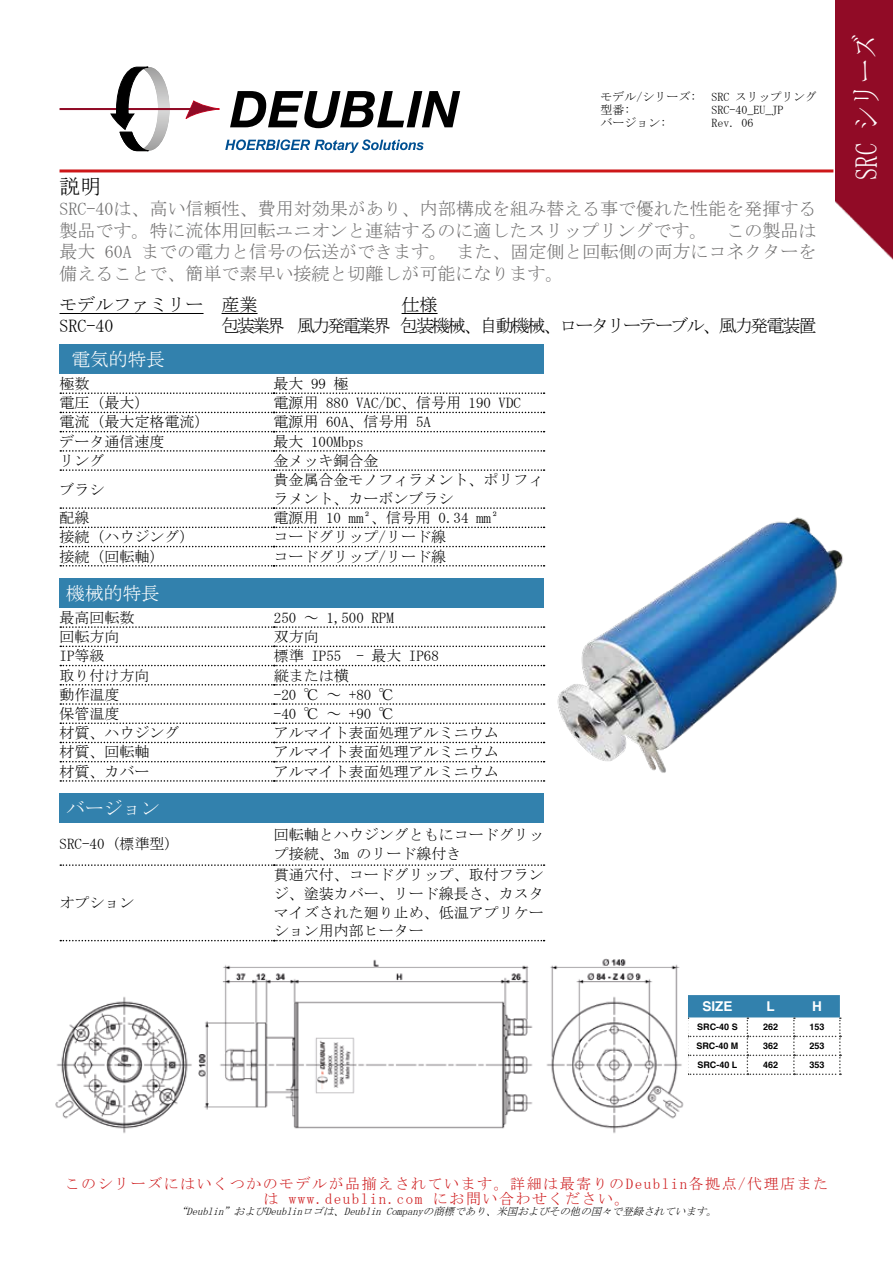
<style>
.page{position:relative;width:893px;height:1263px;background:#fff}
.page>*{position:absolute;margin:0;border:0;box-sizing:border-box;transform-origin:0 0}
.t1{font:31.5px "MS Mincho";color:#fff;scale:.77 1}
.t2{font:21px "MS Mincho";color:#000}
.t3{font:18.75px "MS Mincho";color:#fff}
.t4{font:18px/21.6px "MS Mincho";color:#706f6f;text-align:justify}
.t5{font:18px "MS Mincho";letter-spacing:-.115em;color:#000}
.t6{font:18px "MS Mincho";color:#000}
.t7{font:15px/18.8px "MS Mincho";color:#000}
.t8{font:15px/15px "MS Mincho";letter-spacing:.1em;color:#cd1719;text-align:center}
.t9{font:700 13.5px "Helvetica";color:#fff}
.t10{font:12px "MS Mincho";color:#000}
.t11{font:italic 10.5px "MS Mincho";color:#000}
.t12{font:700 9px "Helvetica";color:#000}
</style>
<div class="page">
<div style="left:60px;top:344px;width:484px;height:30px;background:#3281ad"></div>
<svg style="left:60px;top:411px;width:484px;height:137px"></svg>
<svg style="left:60px;top:392px;width:485px;height:2px"></svg>
<svg style="left:60px;top:412px;width:485px;height:1px"></svg>
<svg style="left:60px;top:431px;width:485px;height:1px"></svg>
<svg style="left:60px;top:450px;width:485px;height:2px"></svg>
<svg style="left:60px;top:469px;width:485px;height:2px"></svg>
<svg style="left:60px;top:507px;width:485px;height:2px"></svg>
<svg style="left:60px;top:527px;width:485px;height:1px"></svg>
<svg style="left:60px;top:546px;width:485px;height:1px"></svg>
<svg style="left:60px;top:565px;width:485px;height:1px"></svg>
<hr style="left:60px;top:169px;width:773px;height:3px;background:#cd1719">
<div style="left:60px;top:578px;width:484px;height:30px;background:#3281ad"></div>
<svg style="left:60px;top:626px;width:485px;height:2px"></svg>
<svg style="left:60px;top:646px;width:485px;height:1px"></svg>
<svg style="left:60px;top:665px;width:485px;height:1px"></svg>
<svg style="left:60px;top:684px;width:485px;height:1px"></svg>
<svg style="left:60px;top:703px;width:485px;height:2px"></svg>
<svg style="left:60px;top:722px;width:485px;height:2px"></svg>
<svg style="left:60px;top:742px;width:485px;height:1px"></svg>
<svg style="left:60px;top:761px;width:485px;height:1px"></svg>
<svg style="left:60px;top:780px;width:485px;height:2px"></svg>
<hr style="left:60px;top:313px;width:144px;height:1px;background:#000">
<hr style="left:222px;top:313px;width:36px;height:1px;background:#000">
<hr style="left:402px;top:313px;width:36px;height:1px;background:#000">
<div style="left:60px;top:793px;width:484px;height:30px;background:#3281ad"></div>
<svg style="left:60px;top:864px;width:485px;height:2px"></svg>
<svg style="left:60px;top:940px;width:485px;height:1px"></svg>
<img style="left:557px;top:517px;width:286px;height:256px">
<svg style="left:688px;top:995px;width:153px;height:80px"></svg>
<img style="left:55px;top:958px;width:629px;height:175px">
<svg style="left:230px;top:91px;width:230px;height:37px"></svg>
<svg style="left:185px;top:100px;width:35px;height:19px"></svg>
<hr style="left:60px;top:108px;width:134px;height:2px;background:#910b26">
<svg style="left:111px;top:67px;width:59px;height:84px"></svg>
<svg style="left:225px;top:139px;width:199px;height:14px"></svg>
<img style="left:836px;top:0;width:57px;height:260px">
<p class="t10" style="left:600px;top:91px;width:97px">モデル/シリーズ:</p>
<p class="t10" style="left:711px;top:91px;width:107px">SRC スリップリング</p>
<p class="t10" style="left:600px;top:104px;width:31px">型番:</p>
<p class="t10" style="left:711px;top:104px;width:73px">SRC-40_EU_JP</p>
<p class="t10" style="left:600px;top:116px;width:67px">バージョン:</p>
<p class="t10" style="left:711px;top:116px;width:43px">Rev. 06</p>
<h2 class="t2" style="left:60px;top:176px;width:43px">説明</h2>
<p class="t4" style="left:60px;top:198px;width:758px">SRC-40は、高い信頼性、費用対効果があり、内部構成を組み替える事で優れた性能を発揮する製品です。特に流体用回転ユニオンと連結するのに適したスリップリングです。 この製品は最大 60A までの電力と信号の伝送ができます。 また、固定側と回転側の両方にコネクターを備えることで、簡単で素早い接続と切離しが可能になります。</p>
<p class="t6" style="left:60px;top:295px;width:199px">モデルファミリー 産業</p>
<p class="t5" style="left:402px;top:295px;width:37px">仕様</p>
<p class="t5" style="left:60px;top:317px;width:55px">SRC-40</p>
<p class="t5" style="left:222px;top:317px;width:596px">包装業界　風力発電業界 包装機械、自動機械、ロータリーテーブル、風力発電装置</p>
<p class="t3" style="left:71px;top:350px;width:95px">電気的特長</p>
<p class="t7" style="left:60px;top:374px;width:31px">極数</p>
<p class="t7" style="left:274px;top:374px;width:76px">最大 99 極</p>
<p class="t7" style="left:60px;top:393px;width:91px">電圧（最大）</p>
<p class="t7" style="left:274px;top:393px;width:249px">電源用 880 VAC/DC、信号用 190 VDC</p>
<p class="t7" style="left:60px;top:413px;width:151px">電流（最大定格電流）</p>
<p class="t7" style="left:274px;top:413px;width:159px">電源用 60A、信号用 5A</p>
<p class="t7" style="left:60px;top:432px;width:106px">データ通信速度</p>
<p class="t7" style="left:274px;top:432px;width:91px">最大 100Mbps</p>
<p class="t7" style="left:60px;top:451px;width:46px">リング</p>
<p class="t7" style="left:274px;top:451px;width:106px">金メッキ銅合金</p>
<p class="t7" style="left:60px;top:480px;width:46px">ブラシ</p>
<p class="t7" style="left:274px;top:470px;width:271px">貴金属合金モノフィラメント、ポリフィラメント、カーボンブラシ</p>
<p class="t7" style="left:60px;top:508px;width:31px">配線</p>
<p class="t7" style="left:274px;top:508px;width:226px">電源用 10 mm²、信号用 0.34 mm²</p>
<p class="t7" style="left:60px;top:527px;width:136px">接続（ハウジング）</p>
<p class="t7" style="left:274px;top:527px;width:174px">コードグリップ/リード線</p>
<p class="t7" style="left:60px;top:547px;width:106px">接続（回転軸）</p>
<p class="t7" style="left:274px;top:547px;width:174px">コードグリップ/リード線</p>
<p class="t3" style="left:66px;top:584px;width:95px">機械的特長</p>
<p class="t7" style="left:60px;top:608px;width:76px">最高回転数</p>
<p class="t7" style="left:274px;top:608px;width:121px">250 ～ 1,500 RPM</p>
<p class="t7" style="left:60px;top:627px;width:61px">回転方向</p>
<p class="t7" style="left:274px;top:627px;width:46px">双方向</p>
<p class="t7" style="left:60px;top:646px;width:46px">IP等級</p>
<p class="t7" style="left:274px;top:646px;width:166px">標準 IP55 - 最大 IP68</p>
<p class="t7" style="left:60px;top:666px;width:91px">取り付け方向</p>
<p class="t7" style="left:274px;top:666px;width:76px">縦または横</p>
<p class="t7" style="left:60px;top:685px;width:61px">動作温度</p>
<p class="t7" style="left:274px;top:685px;width:121px">-20 ℃ ～ +80 ℃</p>
<p class="t7" style="left:60px;top:704px;width:61px">保管温度</p>
<p class="t7" style="left:274px;top:704px;width:121px">-40 ℃ ～ +90 ℃</p>
<p class="t7" style="left:60px;top:723px;width:121px">材質、ハウジング</p>
<p class="t7" style="left:274px;top:723px;width:226px">アルマイト表面処理アルミニウム</p>
<p class="t7" style="left:60px;top:743px;width:91px">材質、回転軸</p>
<p class="t7" style="left:274px;top:743px;width:226px">アルマイト表面処理アルミニウム</p>
<p class="t7" style="left:60px;top:762px;width:91px">材質、カバー</p>
<p class="t7" style="left:274px;top:762px;width:226px">アルマイト表面処理アルミニウム</p>
<p class="t3" style="left:66px;top:799px;width:95px">バージョン</p>
<p class="t7" style="left:60px;top:834px;width:114px">SRC-40 (標準型)</p>
<p class="t7" style="left:274px;top:825px;width:271px">回転軸とハウジングともにコードグリップ接続、3m のリード線付き</p>
<p class="t7" style="left:60px;top:893px;width:76px">オプション</p>
<p class="t7" style="left:274px;top:865px;width:271px;text-align:justify">貫通穴付、コードグリップ、取付フランジ、塗装カバー、リード線長さ、カスタマイズされた廻り止め、低温アプリケーション用内部ヒーター</p>
<p class="t9" style="left:702px;top:998px;width:32px">SIZE</p>
<p class="t9" style="left:766px;top:998px;width:10px">L</p>
<p class="t9" style="left:812px;top:998px;width:11px">H</p>
<p class="t12" style="left:697px;top:1021px;width:42px">SRC-40 S</p>
<p class="t12" style="left:763px;top:1021px;width:17px">262</p>
<p class="t12" style="left:809px;top:1021px;width:17px">153</p>
<p class="t12" style="left:696px;top:1040px;width:44px">SRC-40 M</p>
<p class="t12" style="left:763px;top:1040px;width:17px">362</p>
<p class="t12" style="left:809px;top:1040px;width:17px">253</p>
<p class="t12" style="left:697px;top:1059px;width:42px">SRC-40 L</p>
<p class="t12" style="left:763px;top:1059px;width:17px">462</p>
<p class="t12" style="left:809px;top:1059px;width:17px">353</p>
<h1 class="t1" style="left:850px;top:180px;width:190px;rotate:-90deg">SRC シリーズ</h1>
<p class="t8" style="left:65px;top:1176px;width:765px">このシリーズにはいくつかのモデルが品揃えされています。詳細は最寄りのDeublin各拠点/代理店または www.deublin.com にお問い合わせください。</p>
<p class="t11" style="left:176px;top:1206px;width:545px">“Deublin”およびDeublinロゴは、Deublin Companyの商標であり、米国およびその他の国々で登録されています。</p>
</div>
